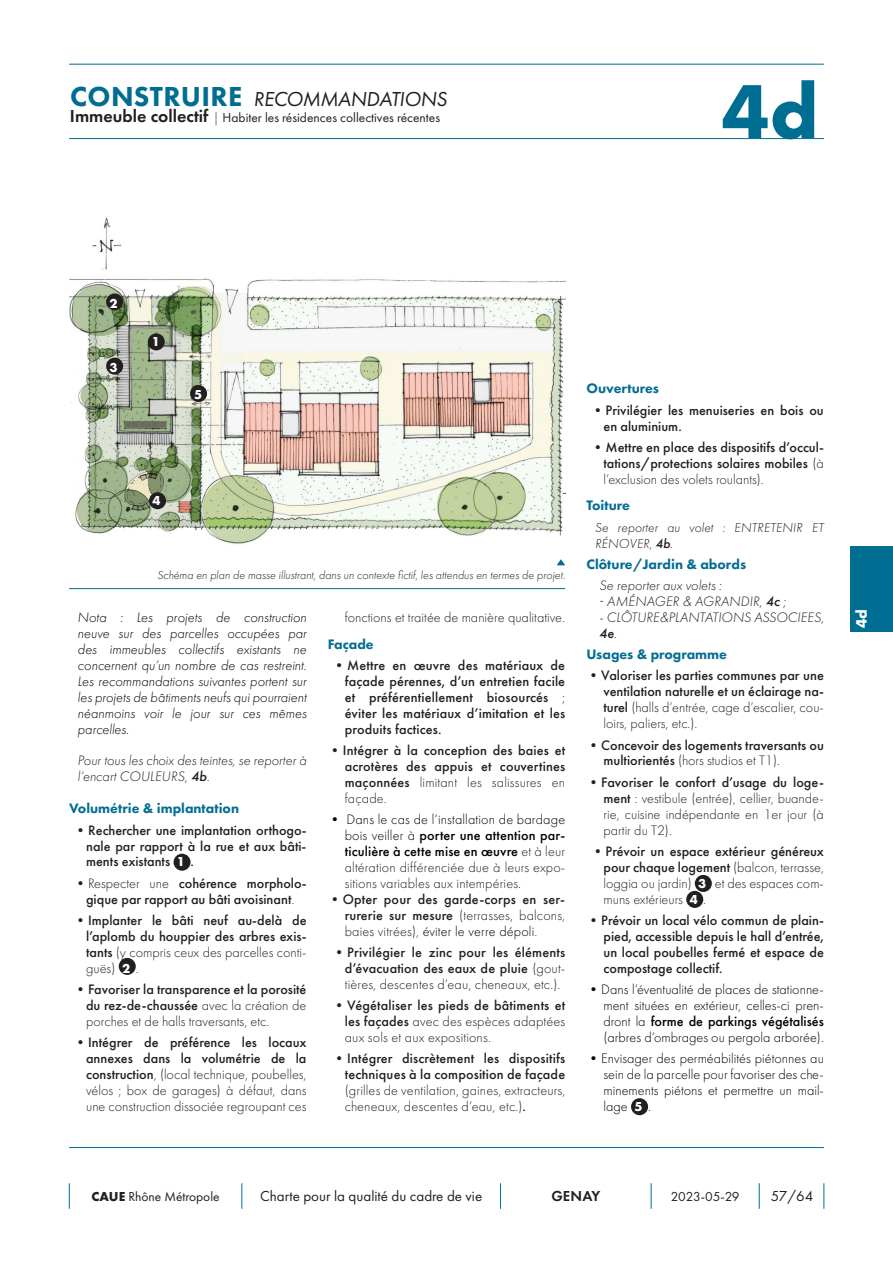
<style>
.page{position:relative;width:893px;height:1263px;background:#fff}
.page>*{position:absolute;margin:0;border:0;box-sizing:border-box;transform-origin:0 0}
.t1{font:700 79.5px "Futura PT";color:#006d92}
.t2{font:italic 21px "Futura PT";letter-spacing:-.02em;color:#231f20}
.t3{font:700 15.75px "Futura PT";color:#fff}
.t4{font:15px "Futura PT";color:#231f20}
.t5{font:600 15px "Futura PT";letter-spacing:.01em;color:#231f20}
.t6{font:500 14.25px/15.9px "Futura PT";color:#231f20;text-align:justify}
.t7{font:300 14.25px/15.9px "Futura PT";color:#231f20;text-align:justify}
.t8{font:300 14.25px/15.9px "Futura PT";color:#000;text-align:justify}
.t9{font:italic 300 14.25px/15.9px "Futura PT";color:#000;text-align:justify}
.t10{font:italic 300 14.25px/15.9px "Futura PT";color:#231f20}
.t11{font:800 14.25px "Futura PT";color:#006d92}
.t12{font:13.5px "Futura PT";color:#231f20}
.t13{font:italic 300 13.5px/15.9px "Futura PT";letter-spacing:.01em;color:#231f20}
.t14{font:700 13.5px "Futura PT";color:#fff}
.t15{font:italic 300 12px "Futura PT";color:#231f20}
.s1{font-weight:800;font-style:normal;font-size:28.5px;color:#006d92}
.s2{font-weight:600;font-size:18px}
.s3{font-weight:300}
.s4{font-weight:500}
.s5{font-weight:700;font-size:13.5px;color:#fff}
.s6{color:#000}
.s7{font-weight:500;color:#000}
.s8{font-weight:300;color:#000}
.s9{font-weight:700}
</style>
<div class="page">
<img style="left:69px;top:217px;width:496px;height:327px">
<hr style="left:69px;top:1147px;width:755px;height:1px;background:#006d92">
<svg style="left:69px;top:1183px;width:1px;height:26px"></svg>
<svg style="left:242px;top:1183px;width:1px;height:26px"></svg>
<svg style="left:500px;top:1183px;width:1px;height:26px"></svg>
<svg style="left:651px;top:1183px;width:1px;height:26px"></svg>
<svg style="left:759px;top:1183px;width:1px;height:26px"></svg>
<svg style="left:824px;top:1183px;width:1px;height:26px"></svg>
<div style="left:149px;top:492px;width:17px;height:17px;background:#231f20;border-radius:50%"></div>
<div style="left:106px;top:293px;width:17px;height:17px;background:#231f20;border-radius:50%"></div>
<div style="left:148px;top:333px;width:17px;height:17px;background:#231f20;border-radius:50%"></div>
<div style="left:190px;top:385px;width:17px;height:17px;background:#231f20;border-radius:50%"></div>
<div style="left:106px;top:358px;width:17px;height:17px;background:#231f20;border-radius:50%"></div>
<div style="left:174px;top:854px;width:17px;height:17px;background:#231f20;border-radius:50%"></div>
<div style="left:119px;top:958px;width:17px;height:17px;background:#231f20;border-radius:50%"></div>
<div style="left:695px;top:875px;width:17px;height:17px;background:#231f20;border-radius:50%"></div>
<div style="left:686px;top:891px;width:17px;height:17px;background:#231f20;border-radius:50%"></div>
<div style="left:631px;top:1098px;width:17px;height:17px;background:#231f20;border-radius:50%"></div>
<hr style="left:69px;top:64px;width:755px;height:1px;background:#006d92">
<hr style="left:69px;top:138px;width:755px;height:1px;background:#006d92">
<div style="left:850px;top:546px;width:43px;height:85px;background:#006d92"></div>
<hr style="left:69px;top:588px;width:496px;height:1px;background:#006d92">
<svg style="left:557px;top:559px;width:8px;height:6px"></svg>
<h2 class="t2" style="left:70px;top:87px;width:378px"><span class="s1">CONSTRUIRE</span> RECOMMANDATIONS</h2>
<p class="t12" style="left:70px;top:110px;width:372px"><span class="s2">Immeuble collectif</span> <span class="s3">|</span> Habiter les résidences collectives récentes</p>
<h1 class="t1" style="left:722px;top:60px;width:98px">4d</h1>
<p class="t14" style="left:110px;top:295px;width:10px">2</p>
<p class="t14" style="left:110px;top:359px;width:10px">3</p>
<p class="t14" style="left:152px;top:332px;width:10px">1</p>
<p class="t14" style="left:194px;top:385px;width:10px">5</p>
<p class="t14" style="left:152px;top:492px;width:10px">4</p>
<p class="t15" style="left:157px;top:569px;width:410px">Schéma en plan de masse illustrant, dans un contexte fictif, les attendus en termes de projet.</p>
<p class="t9" style="left:78px;top:609px;width:230px">Nota : Les projets de construction neuve sur des parcelles occupées par des immeubles collectifs existants ne concernent qu’un nombre de cas restreint.<br>Les recommandations suivantes portent sur les projets de bâtiments neufs qui pourraient néanmoins voir le jour sur ces mêmes parcelles.</p>
<p class="t10" style="left:78px;top:753px;width:230px">Pour tous les choix des teintes, se reporter à l’encart COULEURS, <span class="s4">4b</span>.</p>
<p class="t11" style="left:69px;top:800px;width:172px">Volumétrie &amp; implantation</p>
<p class="t6" style="left:86px;top:822px;width:222px;text-indent:-13px">•Rechercher une implantation orthogo&shy;nale par rapport à la rue et aux bâti&shy;ments existants <span class="s5">1</span> .</p>
<p class="t6" style="left:73px;top:875px;width:235px;text-align:center"><span class="s3">•Respecter une</span> cohérence morpholo&shy;gique par rapport au bâti avoisinant<span class="s3">.</span></p>
<p class="t6" style="left:86px;top:912px;width:222px;text-indent:-13px">•Implanter le bâti neuf au-delà de l’aplomb du houppier des arbres exis&shy;tants <span class="s3">(y compris ceux des parcelles conti&shy;guës)</span> <span class="s5">2</span> <span class="s3">.</span></p>
<p class="t6" style="left:86px;top:981px;width:222px;text-indent:-13px">•Favoriser la transparence et la porosité du rez-de-chaussée <span class="s3">avec la création de porches et de halls traversants, etc.</span></p>
<p class="t7" style="left:86px;top:1034px;width:222px;text-indent:-13px"><span class="s4">•Intégrer de préférence les locaux annexes dans la volumétrie de la construction</span>, (local technique, poubelles, vélos ; box de garages) à défaut, dans une construction dissociée regroupant ces</p>
<p class="t7" style="left:345px;top:609px;width:222px">fonctions et traitée de manière qualitative.</p>
<p class="t11" style="left:328px;top:635px;width:47px">Façade</p>
<p class="t6" style="left:345px;top:657px;width:222px;text-indent:-13px">•Mettre en œuvre des matériaux de façade pérennes, d’un entretien facile et préférentiellement biosourcés <span class="s3">; </span>éviter les matériaux d’imitation et les produits factices.</p>
<p class="t6" style="left:345px;top:742px;width:222px;text-indent:-17px">•Intégrer à la conception des baies et acrotères des appuis et couvertines maçonnées <span class="s3">limitant les salissures en façade.</span></p>
<p class="t7" style="left:345px;top:811px;width:222px;text-indent:-17px"><span class="s6">• Dans le cas de l’installation de bardage bois veiller à</span> <span class="s7">porter une attention par&shy;ticulière à cette mise en œuvre</span> et à leur altération différenciée due à leurs expo&shy;sitions variables aux intempéries.</p>
<p class="t6" style="left:345px;top:891px;width:222px;text-indent:-17px">•Opter pour des garde-corps en ser&shy;rurerie sur mesure <span class="s3">(terrasses, balcons, baies vitrées),</span> <span class="s8">éviter le verre dépoli</span><span class="s3">.</span></p>
<p class="t6" style="left:345px;top:944px;width:222px;text-indent:-13px">•Privilégier le zinc pour les éléments d’évacuation des eaux de pluie <span class="s3">(gout&shy;tières, descentes d’eau, cheneaux, etc.).</span></p>
<p class="t7" style="left:345px;top:997px;width:222px;text-indent:-13px"><span class="s4">•Végétaliser les pieds de bâtiments et les façades</span> avec des espèces adaptées aux sols et aux expositions.</p>
<p class="t6" style="left:332px;top:1050px;width:235px;text-align:right">•Intégrer discrètement les dispositifs techniques à la composition de façade</p>
<p class="t7" style="left:345px;top:1082px;width:222px">(grilles de ventilation, gaines, extracteurs, cheneaux, descentes d’eau, etc.)<span class="s4">.</span></p>
<p class="t11" style="left:586px;top:380px;width:74px">Ouvertures</p>
<p class="t6" style="left:603px;top:402px;width:222px;text-indent:-13px">•Privilégier les menuiseries en bois ou en aluminium.</p>
<p class="t6" style="left:603px;top:439px;width:222px;text-indent:-13px">•Mettre en place des dispositifs d’occul&shy;tations/protections solaires mobiles <span class="s3">(à l’exclusion des volets roulants).</span></p>
<p class="t11" style="left:586px;top:497px;width:45px">Toiture</p>
<p class="t13" style="left:595px;top:519px;width:230px">Se reporter au volet : ENTRETENIR ET<br>RÉNOVER, <span class="s4">4b</span>.</p>
<p class="t11" style="left:586px;top:555px;width:161px">Clôture/Jardin &amp; abords</p>
<p class="t10" style="left:599px;top:577px;width:124px">Se reporter aux volets :</p>
<p class="t10" style="left:599px;top:593px;width:188px">- AMÉNAGER &amp; AGRANDIR, <span class="s4">4c</span> ;</p>
<p class="t10" style="left:599px;top:609px;width:226px">- CLÔTURE&amp;PLANTATIONS ASSOCIEES,<br><span class="s4">4e</span>.</p>
<p class="t11" style="left:586px;top:645px;width:142px">Usages &amp; programme</p>
<p class="t6" style="left:603px;top:668px;width:222px;text-indent:-17px">•Valoriser les parties communes par une ventilation naturelle et un éclairage na&shy;turel <span class="s3">(halls d’entrée, cage d’escalier, cou&shy;loirs, paliers, etc.).</span></p>
<p class="t6" style="left:603px;top:737px;width:222px;text-indent:-17px">•Concevoir des logements traversants ou multiorientés <span class="s3">(hors studios et T1).</span></p>
<p class="t7" style="left:603px;top:774px;width:222px;text-indent:-17px"><span class="s4">•Favoriser le confort d’usage du loge&shy;ment</span> : vestibule (entrée), cellier, buande&shy;rie, cuisine indépendante en 1er jour (à partir du T2).</p>
<p class="t7" style="left:603px;top:843px;width:222px;text-indent:-13px"><span class="s4">•Prévoir un espace extérieur généreux pour chaque logement</span> (balcon, terrasse, loggia ou jardin) <span class="s5">3</span> et des espaces com&shy;muns extérieurs <span class="s5">4</span> .</p>
<p class="t6" style="left:603px;top:912px;width:222px;text-indent:-17px">•Prévoir un local vélo commun de plain&shy;pied, accessible depuis le hall d’entrée, un local poubelles fermé et espace de compostage collectif.</p>
<p class="t8" style="left:603px;top:981px;width:222px;text-indent:-17px">•Dans l’éventualité de places de stationne&shy;ment situées en extérieur, celles-ci pren&shy;dront la <span class="s4">forme de parkings végétalisés </span>(arbres d’ombrages ou pergola arborée).</p>
<p class="t8" style="left:603px;top:1050px;width:222px;text-indent:-17px">•Envisager des perméabilités piétonnes au sein de la parcelle pour favoriser des che&shy;minements piétons et permettre un mail&shy;lage <span class="s5">5</span> .</p>
<p class="t12" style="left:91px;top:1189px;width:130px"><span class="s9">CAUE</span> Rhône Métropole</p>
<p class="t4" style="left:260px;top:1187px;width:224px">Charte pour la qualité du cadre de vie</p>
<p class="t5" style="left:551px;top:1187px;width:51px">GENAY</p>
<p class="t12" style="left:671px;top:1189px;width:70px">2023-05-29</p>
<p class="t4" style="left:771px;top:1187px;width:44px">57/64</p>
<p class="t3" style="left:851px;top:628px;width:21px;rotate:-90deg">4d</p>
</div>
